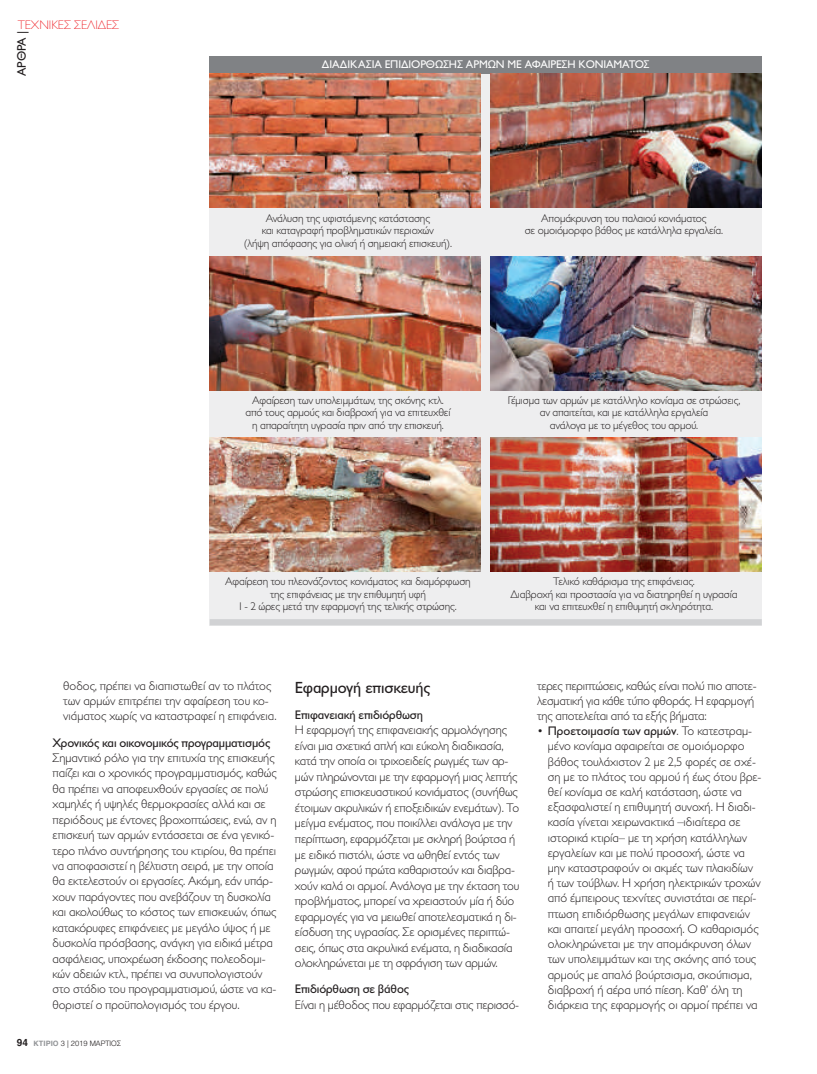
<style>
.page{position:relative;width:817px;height:1074px;background:#fff}
.page>*{position:absolute;margin:0;border:0;box-sizing:border-box;transform-origin:0 0}
.t1{font:16.25px "Gill Sans Hel";letter-spacing:-.01em;color:#231f20}
.t2{font:300 12.5px/15.2px "Gill Sans Hel";letter-spacing:-.01em;color:#231f20}
.t3{font:12.5px "Gill Sans Hel";letter-spacing:-.01em;color:#231f20}
.t4{font:300 expanded 12.5px "Gill Sans Hel";color:#ee1d23}
.t5{font:300 11.25px/12.5px "Gill Sans Hel";letter-spacing:-.01em;color:#231f20;text-align:center}
.t6{font:11.25px "Gill Sans Hel";letter-spacing:-.01em;color:#fff}
.t7{font:300 7.5px "Helvetica";color:#231f20}
.s1{font-weight:700;font-size:10px}
.s2{font-weight:700;color:#939598}
.s3{font-weight:400}
</style>
<div class="page">
<div style="left:210px;top:56px;width:551px;height:18px;background:#808285"></div>
<div style="left:210px;top:207px;width:276px;height:48px;background:#eeeeef"></div>
<div style="left:486px;top:207px;width:275px;height:48px;background:#eeeeef"></div>
<div style="left:210px;top:255px;width:276px;height:134px;background:#eeeeef"></div>
<div style="left:486px;top:255px;width:275px;height:134px;background:#eeeeef"></div>
<div style="left:210px;top:389px;width:276px;height:48px;background:#eeeeef"></div>
<div style="left:486px;top:389px;width:275px;height:48px;background:#eeeeef"></div>
<div style="left:210px;top:571px;width:276px;height:54px;background:#eeeeef"></div>
<div style="left:486px;top:571px;width:275px;height:54px;background:#eeeeef"></div>
<div style="left:210px;top:619px;width:551px;height:6px;background:#d1d2d4"></div>
<img style="left:210px;top:437px;width:271px;height:134px">
<img style="left:490px;top:437px;width:271px;height:134px">
<img style="left:210px;top:256px;width:271px;height:134px">
<img style="left:490px;top:256px;width:271px;height:134px">
<img style="left:210px;top:74px;width:271px;height:133px">
<img style="left:490px;top:74px;width:271px;height:133px">
<p class="t4" style="left:18px;top:20px;width:103px">ΤΕΧΝΙΚΕΣ ΣΕΛΙΔΕΣ</p>
<p class="t3" style="left:17px;top:76px;width:47px;rotate:-90deg">ΑΡΘΡΑ |</p>
<p class="t6" style="left:322px;top:60px;width:329px">ΔΙΑΔΙΚΑΣΙΑ ΕΠΙΔΙΟΡΘΩΣΗΣ ΑΡΜΩΝ ΜΕ ΑΦΑΙΡΕΣΗ ΚΟΝΙΑΜΑΤΟΣ</p>
<p class="t5" style="left:244px;top:213px;width:209px">Ανάλυση της υφιστάμενης κατάστασης<br>και καταγραφή προβληματικών περιοχών<br>(λήψη απόφασης για ολική ή σημειακή επισκευή).</p>
<p class="t5" style="left:524px;top:213px;width:200px">Απομάκρυνση του παλαιού κονιάματος<br>σε ομοιόμορφο βάθος με κατάλληλα εργαλεία.</p>
<p class="t5" style="left:245px;top:395px;width:207px">Αφαίρεση των υπολειμμάτων, της σκόνης κτλ. από τους αρμούς και διαβροχή για να επιτευχθεί η απαραίτητη υγρασία πριν από την επισκευή.</p>
<p class="t5" style="left:507px;top:395px;width:234px">Γέμισμα των αρμών με κατάλληλο κονίαμα σε στρώσεις, αν απαιτείται, και με κατάλληλα εργαλεία<br>ανάλογα με το μέγεθος του αρμού.</p>
<p class="t5" style="left:225px;top:576px;width:247px">Αφαίρεση του πλεονάζοντος κονιάματος και διαμόρφωση της επιφάνειας με την επιθυμητή υφή<br>1 - 2 ώρες μετά την εφαρμογή της τελικής στρώσης.</p>
<p class="t5" style="left:510px;top:576px;width:228px">Τελικό καθάρισμα της επιφάνειας.<br>Διαβροχή και προστασία για να διατηρηθεί η υγρασία και να επιτευχθεί η επιθυμητή σκληρότητα.</p>
<p class="t2" style="left:63px;top:679px;width:215px">θοδος, πρέπει να διαπιστωθεί αν το πλάτος των αρμών επιτρέπει την αφαίρεση του κο&shy;νιάματος χωρίς να καταστραφεί η επιφάνεια.</p>
<p class="t3" style="left:53px;top:738px;width:219px">Χρονικός και οικονομικός προγραμματισμός</p>
<p class="t2" style="left:53px;top:751px;width:226px">Σημαντικό ρόλο για την επιτυχία της επισκευής παίζει και ο χρονικός προγραμματισμός, καθώς θα πρέπει να αποφευχθούν εργασίες σε πολύ χαμηλές ή υψηλές θερμοκρασίες αλλά και σε περιόδους με έντονες βροχοπτώσεις, ενώ, αν η επισκευή των αρμών εντάσσεται σε ένα γενικό&shy;τερο πλάνο συντήρησης του κτιρίου, θα πρέπει να αποφασιστεί η βέλτιστη σειρά, με την οποία θα εκτελεστούν οι εργασίες. Ακόμη, εάν υπάρ&shy;χουν παράγοντες που ανεβάζουν τη δυσκολία και ακολούθως το κόστος των επισκευών, όπως κατακόρυφες επιφάνειες με μεγάλο ύψος ή με δυσκολία πρόσβασης, ανάγκη για ειδικά μέτρα ασφάλειας, υποχρέωση έκδοσης πολεοδομι&shy;κών αδειών κτλ., πρέπει να συνυπολογιστούν στο στάδιο του προγραμματισμού, ώστε να κα&shy;θοριστεί ο προϋπολογισμός του έργου.</p>
<p class="t7" style="left:17px;top:1037px;width:106px"><span class="s1">94</span> <span class="s2">ΚΤΙΡΙΟ</span> 3 | 2019 ΜΑΡΤΙΟΣ</p>
<h1 class="t1" style="left:295px;top:681px;width:137px">Εφαρμογή επισκευής</h1>
<p class="t3" style="left:295px;top:710px;width:130px">Επιφανειακή επιδιόρθωση</p>
<p class="t2" style="left:295px;top:723px;width:226px">Η εφαρμογή της επιφανειακής αρμολόγησης είναι μια σχετικά απλή και εύκολη διαδικασία, κατά την οποία οι τριχοειδείς ρωγμές των αρ&shy;μών πληρώνονται με την εφαρμογή μιας λεπτής στρώσης επισκευαστικού κονιάματος (συνήθως έτοιμων ακρυλικών ή εποξειδικών ενεμάτων). Το μείγμα ενέματος, που ποικίλλει ανάλογα με την περίπτωση, εφαρμόζεται με σκληρή βούρτσα ή με ειδικό πιστόλι, ώστε να ωθηθεί εντός των ρωγμών, αφού πρώτα καθαριστούν και διαβρα&shy;χούν καλά οι αρμοί. Ανάλογα με την έκταση του προβλήματος, μπορεί να χρειαστούν μία ή δύο εφαρμογές για να μειωθεί αποτελεσματικά η δι&shy;είσδυση της υγρασίας. Σε ορισμένες περιπτώ&shy;σεις, όπως στα ακρυλικά ενέματα, η διαδικασία ολοκληρώνεται με τη σφράγιση των αρμών.</p>
<p class="t3" style="left:295px;top:984px;width:116px">Επιδιόρθωση σε βάθος</p>
<p class="t2" style="left:295px;top:998px;width:226px">Είναι η μέθοδος που εφαρμόζεται στις περισσό-</p>
<p class="t2" style="left:537px;top:679px;width:221px">τερες περιπτώσεις, καθώς είναι πολύ πιο αποτε&shy;λεσματική για κάθε τύπο φθοράς. Η εφαρμογή της αποτελείται από τα εξής βήματα:</p>
<p class="t2" style="left:548px;top:724px;width:215px;text-indent:-11px">• <span class="s3">Προετοιμασία των αρμών</span>. Το κατεστραμ&shy;μένο κονίαμα αφαιρείται σε ομοιόμορφο βάθος τουλάχιστον 2 με 2,5 φορές σε σχέ&shy;ση με το πλάτος του αρμού ή έως ότου βρε&shy;θεί κονίαμα σε καλή κατάσταση, ώστε να εξασφαλιστεί η επιθυμητή συνοχή. Η διαδι&shy;κασία γίνεται χειρωνακτικά –ιδιαίτερα σε ιστορικά κτιρία– με τη χρήση κατάλληλων εργαλείων και με πολύ προσοχή, ώστε να μην καταστραφούν οι ακμές των πλακιδίων ή των τούβλων. Η χρήση ηλεκτρικών τροχών από έμπειρους τεχνίτες συνιστάται σε περί&shy;πτωση επιδιόρθωσης μεγάλων επιφανειών και απαιτεί μεγάλη προσοχή. Ο καθαρισμός ολοκληρώνεται με την απομάκρυνση όλων των υπολειμμάτων και της σκόνης από τους αρμούς με απαλό βούρτσισμα, σκούπισμα, διαβροχή ή αέρα υπό πίεση. Καθ’ όλη τη διάρκεια της εφαρμογής οι αρμοί πρέπει να</p>
</div>
